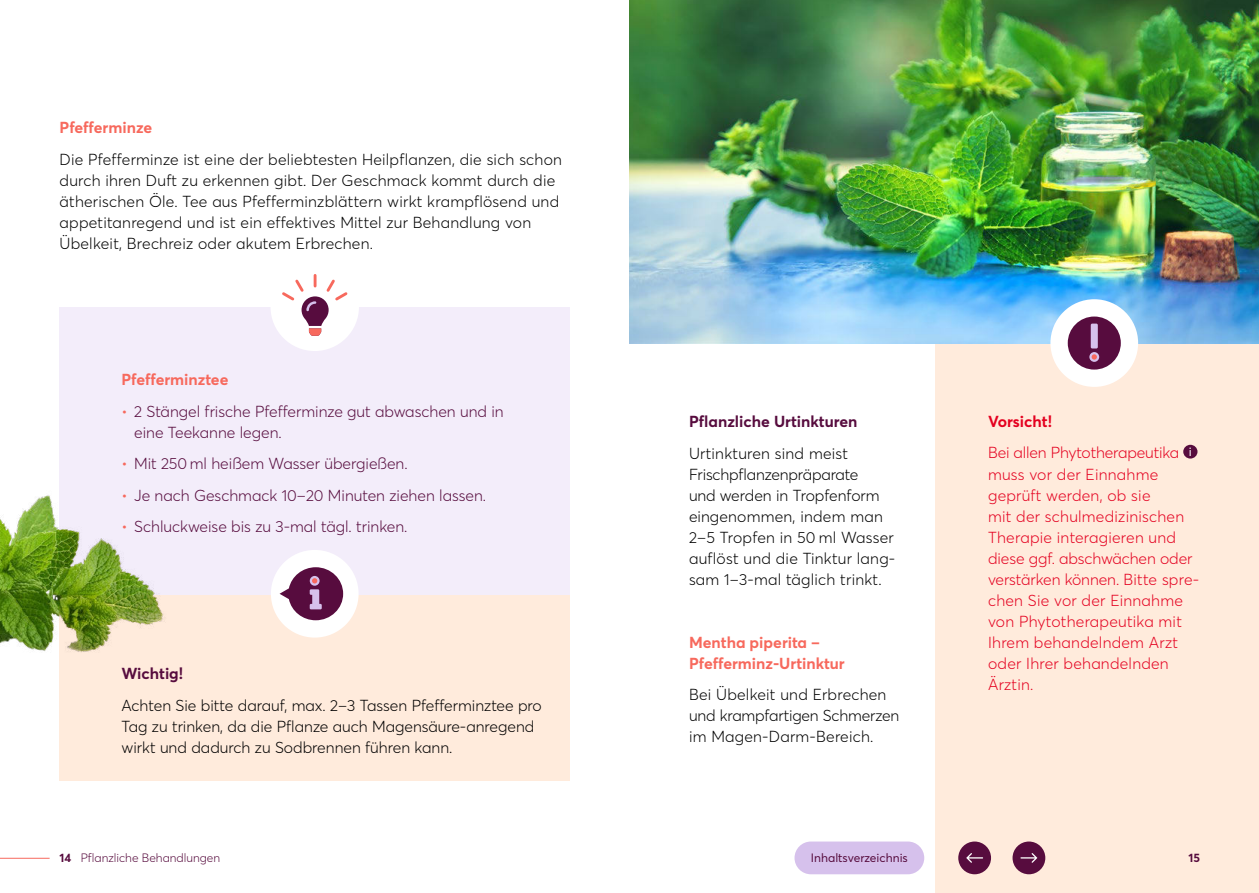
<style>
.page{position:relative;width:1259px;height:893px;background:#fff}
.page>*{position:absolute;margin:0;border:0;box-sizing:border-box;transform-origin:0 0}
.t1{font:300 15.75px/21px "Averta Std PE";letter-spacing:.015em;color:#000}
.t2{font:300 15.75px/21px "Averta Std PE";letter-spacing:.015em;color:#e4001f}
.t3{font:300 15.75px/21px "Averta Std PE";color:#570c3e}
.t4{font:700 15.75px/21px "Averta Std PE";color:#f7695d}
.t5{font:300 15.75px/31.5px "Averta Std PE";letter-spacing:-.01em;color:#e4001f}
.t6{font:700 15.75px "Averta Std PE";color:#570c3e}
.t7{font:300 12px "Averta Std PE";color:#570c3e}
.t8{font:12px "Averta Std PE";color:#570c3e}
.t9{font:700 12px "Averta Std PE";color:#570c3e}
.s1{color:#f7695d}
.s2{font-weight:700}
</style>
<div class="page">
<div style="left:935px;top:343px;width:324px;height:550px;background:#ffebdc"></div>
<div style="left:60px;top:307px;width:510px;height:288px;background:#f3edfa"></div>
<div style="left:60px;top:595px;width:510px;height:186px;background:#ffebdc"></div>
<img style="left:629px;top:0;width:630px;height:344px">
<img style="left:0;top:485px;width:164px;height:181px">
<div style="left:1183px;top:445px;width:14px;height:14px;background:#570c3e;border-radius:50%"></div>
<div style="left:270px;top:263px;width:89px;height:88px;background:#fff;border-radius:50%"></div>
<svg style="left:282px;top:275px;width:66px;height:61px"></svg>
<div style="left:1050px;top:299px;width:88px;height:88px;background:#fff;border-radius:50%"></div>
<div style="left:1067px;top:317px;width:53px;height:53px;background:#570c3e;border-radius:50%"></div>
<div style="left:1090px;top:324px;width:7px;height:24px;background:#d6c1ec"></div>
<svg style="left:1089px;top:352px;width:10px;height:10px"></svg>
<svg style="left:1091px;top:354px;width:6px;height:6px"></svg>
<div style="left:271px;top:550px;width:87px;height:88px;background:#fff;border-radius:50%"></div>
<svg style="left:279px;top:567px;width:64px;height:53px"></svg>
<hr style="left:0;top:858px;width:50px;height:1px;background:#f7695d">
<div style="left:794px;top:841px;width:130px;height:33px;background:#d6c1ec;border-radius:16px"></div>
<div style="left:958px;top:841px;width:33px;height:33px;background:#570c3e;border-radius:50%"></div>
<svg style="left:966px;top:853px;width:17px;height:10px"></svg>
<div style="left:1012px;top:841px;width:33px;height:33px;background:#570c3e;border-radius:50%"></div>
<svg style="left:1020px;top:853px;width:17px;height:10px"></svg>
<p class="t4" style="left:60px;top:117px;width:94px">Pfefferminze</p>
<p class="t1" style="left:60px;top:149px;width:504px">Die Pfefferminze ist eine der beliebtesten Heilpflanzen, die sich schon durch ihren Duft zu erkennen gibt. Der Geschmack kommt durch die ätherischen Öle. Tee aus Pfefferminzblättern wirkt krampflösend und appetitanregend und ist ein effektives Mittel zur Behandlung von Übelkeit, Brechreiz oder akutem Erbrechen.</p>
<p class="t4" style="left:121px;top:369px;width:109px">Pfefferminztee</p>
<p class="t3" style="left:134px;top:401px;width:371px;text-indent:-13px"><span class="s1">•</span> 2 Stängel frische Pfefferminze gut abwaschen und in eine Teekanne legen.</p>
<p class="t3" style="left:121px;top:453px;width:288px"><span class="s1">•</span> Mit 250 ml heißem Wasser übergießen.</p>
<p class="t3" style="left:121px;top:485px;width:366px"><span class="s1">•</span> Je nach Geschmack 10–20 Minuten ziehen lassen.</p>
<p class="t3" style="left:121px;top:516px;width:288px"><span class="s1">•</span> Schluckweise bis zu 3-mal tägl. trinken.</p>
<p class="t6" style="left:121px;top:664px;width:63px">Wichtig!</p>
<p class="t1" style="left:121px;top:695px;width:422px">Achten Sie bitte darauf, max. 2–3 Tassen Pfefferminztee pro<br>Tag zu trinken, da die Pflanze auch Magensäure-anregend wirkt und dadurch zu Sodbrennen führen kann.</p>
<p class="t6" style="left:689px;top:412px;width:170px">Pflanzliche Urtinkturen</p>
<p class="t1" style="left:689px;top:443px;width:208px">Urtinkturen sind meist<br>Frischpflanzenpräparate<br>und werden in Tropfenform eingenommen, indem man<br>2–5 Tropfen in 50 ml Wasser auflöst und die Tinktur lang&shy;sam 1–3-mal täglich trinkt.</p>
<p class="t4" style="left:689px;top:631px;width:157px">Mentha piperita –<br>Pfefferminz-Urtinktur</p>
<p class="t1" style="left:689px;top:684px;width:212px">Bei Übelkeit und Erbrechen und krampfartigen Schmerzen im Magen-Darm-Bereich.</p>
<p class="t5" style="left:988px;top:406px;width:205px"><span class="s2">Vorsicht!<br></span>Bei allen Phytotherapeutika <sup>i</sup></p>
<p class="t2" style="left:988px;top:464px;width:212px">muss vor der Einnahme geprüft werden, ob sie<br>mit der schulmedizinischen<br>Therapie interagieren und diese ggf. abschwächen oder verstärken können. Bitte spre&shy;chen Sie vor der Einnahme von Phytotherapeutika mit<br>Ihrem behandelndem Arzt oder Ihrer behandelnden<br>Ärztin.</p>
<p class="t9" style="left:60px;top:851px;width:13px">14</p>
<p class="t7" style="left:81px;top:851px;width:141px">Pflanzliche Behandlungen</p>
<p class="t8" style="left:811px;top:851px;width:98px">Inhaltsverzeichnis</p>
<p class="t9" style="left:1188px;top:851px;width:13px">15</p>
</div>
